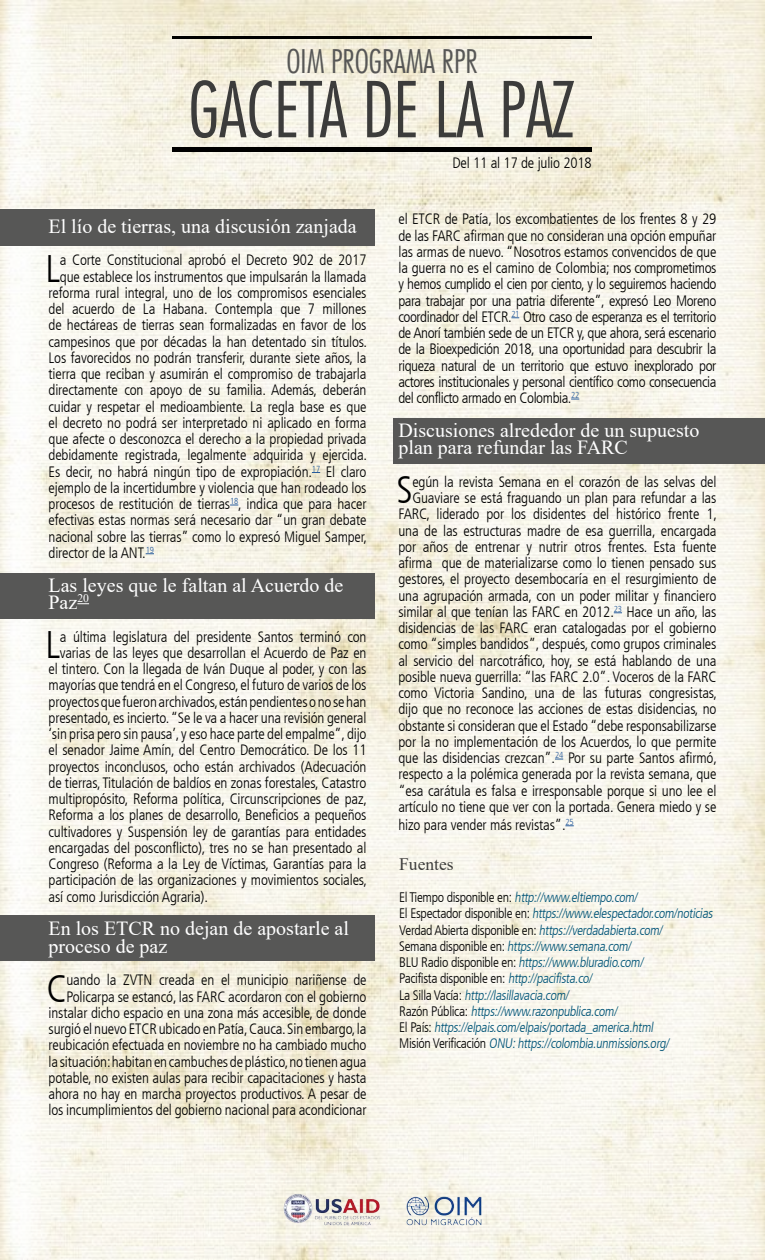
<style>
.page{position:relative;width:765px;height:1260px;background:#fff}
.page>*{position:absolute;margin:0;border:0;box-sizing:border-box;transform-origin:0 0}
.t1{font:300 condensed 74.75px "Futura LT";color:#3c3c3b}
.t2{font:300 condensed 38.25px "Frutiger LT";color:#000}
.t3{font:300 condensed 31.88px "Futura LT";color:#575756}
.t4{font:20px/17.5px "Times New Roman";color:#fff}
.t5{font:17.5px "Times New Roman";color:#3c3c3b}
.t6{font:300 condensed 15px/16.2px "Frutiger LT";letter-spacing:-.01em;color:#000;text-align:right}
.t7{font:300 condensed 13.75px/16.2px "Frutiger LT";letter-spacing:-.025em;color:#005477}
.s1{color:#000}
</style>
<div class="page">
<img style="left:0;top:0;width:765px;height:1260px">
<div style="left:0;top:209px;width:374px;height:37px;background:#575756"></div>
<img style="left:272px;top:1188px;width:221px;height:46px">
<hr style="left:172px;top:36px;width:420px;height:2px;background:#000">
<div style="left:172px;top:147px;width:420px;height:5px;background:#000"></div>
<div style="left:0;top:573px;width:374px;height:45px;background:#575756"></div>
<div style="left:393px;top:418px;width:372px;height:45px;background:#575756"></div>
<div style="left:0;top:915px;width:374px;height:45px;background:#575756"></div>
<svg style="left:77px;top:603px;width:12px;height:1px"></svg>
<h3 class="t3" style="left:286px;top:42px;width:193px">OIM PROGRAMA RPR</h3>
<h1 class="t1" style="left:188px;top:65px;width:389px">GACETA DE LA PAZ</h1>
<h3 class="t4" style="left:49px;top:217px;width:310px">El lío de tierras, una discusión zanjada</h3>
<h2 class="t2" style="left:45px;top:247px;width:16px">L</h2>
<p class="t6" style="left:60px;top:252px;width:308px">a Corte Constitucional aprobó el Decreto 902 de 2017</p>
<p class="t6" style="left:60px;top:269px;width:308px">que establece los instrumentos que impulsarán la llamada</p>
<p class="t6" style="left:49px;top:285px;width:320px">reforma rural integral, uno de los compromisos esenciales</p>
<p class="t6" style="left:49px;top:301px;width:320px">del acuerdo de La Habana. Contempla que 7 millones</p>
<p class="t6" style="left:49px;top:317px;width:320px">de hectáreas de tierras sean formalizadas en favor de los</p>
<p class="t6" style="left:49px;top:334px;width:320px">campesinos que por décadas la han detentado sin títulos.</p>
<p class="t6" style="left:49px;top:350px;width:320px">Los favorecidos no podrán transferir, durante siete años, la</p>
<p class="t6" style="left:49px;top:366px;width:319px">tierra que reciban y asumirán el compromiso de trabajarla</p>
<p class="t6" style="left:49px;top:382px;width:319px">directamente con apoyo de su familia. Además, deberán</p>
<p class="t6" style="left:49px;top:398px;width:319px">cuidar y respetar el medioambiente. La regla base es que</p>
<p class="t6" style="left:49px;top:415px;width:320px">el decreto no podrá ser interpretado ni aplicado en forma</p>
<p class="t6" style="left:49px;top:431px;width:320px">que afecte o desconozca el derecho a la propiedad privada</p>
<p class="t6" style="left:49px;top:447px;width:320px">debidamente registrada, legalmente adquirida y ejercida.</p>
<p class="t6" style="left:49px;top:463px;width:320px">Es decir, no habrá ningún tipo de expropiación.<sup>17</sup> El claro</p>
<p class="t6" style="left:49px;top:480px;width:320px">ejemplo de la incertidumbre y violencia que han rodeado los</p>
<p class="t6" style="left:49px;top:496px;width:320px">procesos de restitución de tierras<sup>18</sup>, indica que para hacer</p>
<p class="t6" style="left:49px;top:512px;width:320px">efectivas estas normas será necesario dar “un gran debate</p>
<p class="t6" style="left:49px;top:529px;width:320px">nacional sobre las tierras” como lo expresó Miguel Samper,</p>
<p class="t6" style="left:49px;top:545px;width:107px">director de la ANT.<sup>19</sup></p>
<h3 class="t4" style="left:49px;top:576px;width:296px">Las leyes que le faltan al Acuerdo de<br>Paz<sup>20</sup></h3>
<h2 class="t2" style="left:45px;top:623px;width:16px">L</h2>
<p class="t6" style="left:60px;top:629px;width:308px">a última legislatura del presidente Santos terminó con</p>
<p class="t6" style="left:60px;top:645px;width:308px">varias de las leyes que desarrollan el Acuerdo de Paz en</p>
<p class="t6" style="left:49px;top:661px;width:319px">el tintero. Con la llegada de Iván Duque al poder, y con las</p>
<p class="t6" style="left:49px;top:677px;width:320px">mayorías que tendrá en el Congreso, el futuro de varios de los</p>
<p class="t6" style="left:49px;top:694px;width:319px">proyectos que fueron archivados, están pendientes o no se han</p>
<p class="t6" style="left:49px;top:710px;width:319px">presentado, es incierto. “Se le va a hacer una revisión general</p>
<p class="t6" style="left:49px;top:726px;width:320px">‘sin prisa pero sin pausa’, y eso hace parte del empalme”, dijo</p>
<p class="t6" style="left:49px;top:742px;width:320px">el senador Jaime Amín, del Centro Democrático. De los 11</p>
<p class="t6" style="left:49px;top:758px;width:320px">proyectos inconclusos, ocho están archivados (Adecuación</p>
<p class="t6" style="left:49px;top:775px;width:319px">de tierras, Titulación de baldíos en zonas forestales, Catastro</p>
<p class="t6" style="left:49px;top:791px;width:320px">multipropósito, Reforma política, Circunscripciones de paz,</p>
<p class="t6" style="left:49px;top:807px;width:320px">Reforma a los planes de desarrollo, Beneficios a pequeños</p>
<p class="t6" style="left:49px;top:823px;width:320px">cultivadores y Suspensión ley de garantías para entidades</p>
<p class="t6" style="left:49px;top:840px;width:320px">encargadas del posconflicto), tres no se han presentado al</p>
<p class="t6" style="left:49px;top:856px;width:320px">Congreso (Reforma a la Ley de Víctimas, Garantías para la</p>
<p class="t6" style="left:49px;top:872px;width:320px">participación de las organizaciones y movimientos sociales,</p>
<p class="t6" style="left:49px;top:888px;width:161px">así como Jurisdicción Agraria).</p>
<h3 class="t4" style="left:49px;top:919px;width:302px">En los ETCR no dejan de apostarle al proceso de paz</h3>
<h2 class="t2" style="left:46px;top:967px;width:22px">C</h2>
<p class="t6" style="left:49px;top:972px;width:320px">uando la ZVTN creada en el municipio nariñense de Policarpa se estancó, las FARC acordaron con el gobierno instalar dicho espacio en una zona más accesible, de donde surgió el nuevo ETCR ubicado en Patía, Cauca. Sin embargo, la reubicación efectuada en noviembre no ha cambiado mucho la situación: habitan en cambuches de plástico, no tienen agua potable, no existen aulas para recibir capacitaciones y hasta ahora no hay en marcha proyectos productivos. A pesar de los incumplimientos del gobierno nacional para acondicionar</p>
<p class="t6" style="left:452px;top:155px;width:141px">Del 11 al 17 de julio 2018</p>
<p class="t6" style="left:398px;top:211px;width:320px;text-align:justify">el ETCR de Patía, los excombatientes de los frentes 8 y 29 de las FARC afirman que no consideran una opción empuñar las armas de nuevo. “Nosotros estamos convencidos de que la guerra no es el camino de Colombia; nos comprometimos y hemos cumplido el cien por ciento, y lo seguiremos haciendo para trabajar por una patria diferente”, expresó Leo Moreno coordinador del ETCR.<sup>21</sup> Otro caso de esperanza es el territorio de Anorí también sede de un ETCR y, que ahora, será escenario de la Bioexpedición 2018, una oportunidad para descubrir la riqueza natural de un territorio que estuvo inexplorado por actores institucionales y personal científico como consecuencia del conflicto armado en Colombia.<sup>22</sup></p>
<h3 class="t4" style="left:398px;top:421px;width:303px">Discusiones alrededor de un supuesto plan para refundar las FARC</h3>
<h2 class="t2" style="left:396px;top:468px;width:18px">S</h2>
<p class="t6" style="left:398px;top:474px;width:320px">egún la revista Semana en el corazón de las selvas del Guaviare se está fraguando un plan para refundar a las FARC, liderado por los disidentes del histórico frente 1, una de las estructuras madre de esa guerrilla, encargada por años de entrenar y nutrir otros frentes. Esta fuente afirma que de materializarse como lo tienen pensado sus gestores, el proyecto desembocaría en el resurgimiento de una agrupación armada, con un poder militar y financiero similar al que tenían las FARC en 2012.<sup>23</sup> Hace un año, las disidencias de las FARC eran catalogadas por el gobierno como “simples bandidos”, después, como grupos criminales al servicio del narcotráfico, hoy, se está hablando de una posible nueva guerrilla: “las FARC 2.0”. Voceros de la FARC como Victoria Sandino, una de las futuras congresistas, dijo que no reconoce las acciones de estas disidencias, no obstante si consideran que el Estado “debe responsabilizarse por la no implementación de los Acuerdos, lo que permite que las disidencias crezcan”.<sup>24</sup> Por su parte Santos afirmó, respecto a la polémica generada por la revista semana, que “esa carátula es falsa e irresponsable porque si uno lee el artículo no tiene que ver con la portada. Genera miedo y se</p>
<p class="t6" style="left:398px;top:817px;width:177px">hizo para vender más revistas”.<sup>25</sup></p>
<p class="t5" style="left:399px;top:851px;width:56px">Fuentes</p>
<p class="t7" style="left:399px;top:889px;width:317px"><span class="s1">E l Ti e m p o d i s p o n i b l e e n :</span> http://www.eltiempo.com/<br><span class="s1">E l E s p e ct a d o r d i s p o n i b l e e n :</span> https://www.elespectador.com/noticias <span class="s1">Ve rd a d Ab i e rta d i s p o n i b l e e n :</span> https://verdadabierta.com/<br><span class="s1">S e m a n a d i s po n i b l e e n :</span> https://www.semana.com/<br><span class="s1">B L U R a d i o d i s p o n i b l e e n :</span> https://www.bluradio.com/<br><span class="s1">Pacifista disponible en:</span> http://pacifista.co/<br><span class="s1">L a S i l l a Va c ía :</span> http://lasillavacia.com/<br><span class="s1">R a z ó n P ú b l i ca :</span> https://www.razonpublica.com/<br><span class="s1">E l Pa ís :</span> https://elpais.com/elpais/portada_america.html<br><span class="s1">M i s i ó n Ve r i fi ca c i ó n</span> ONU:https://colombia.unmissions.org/</p>
</div>
